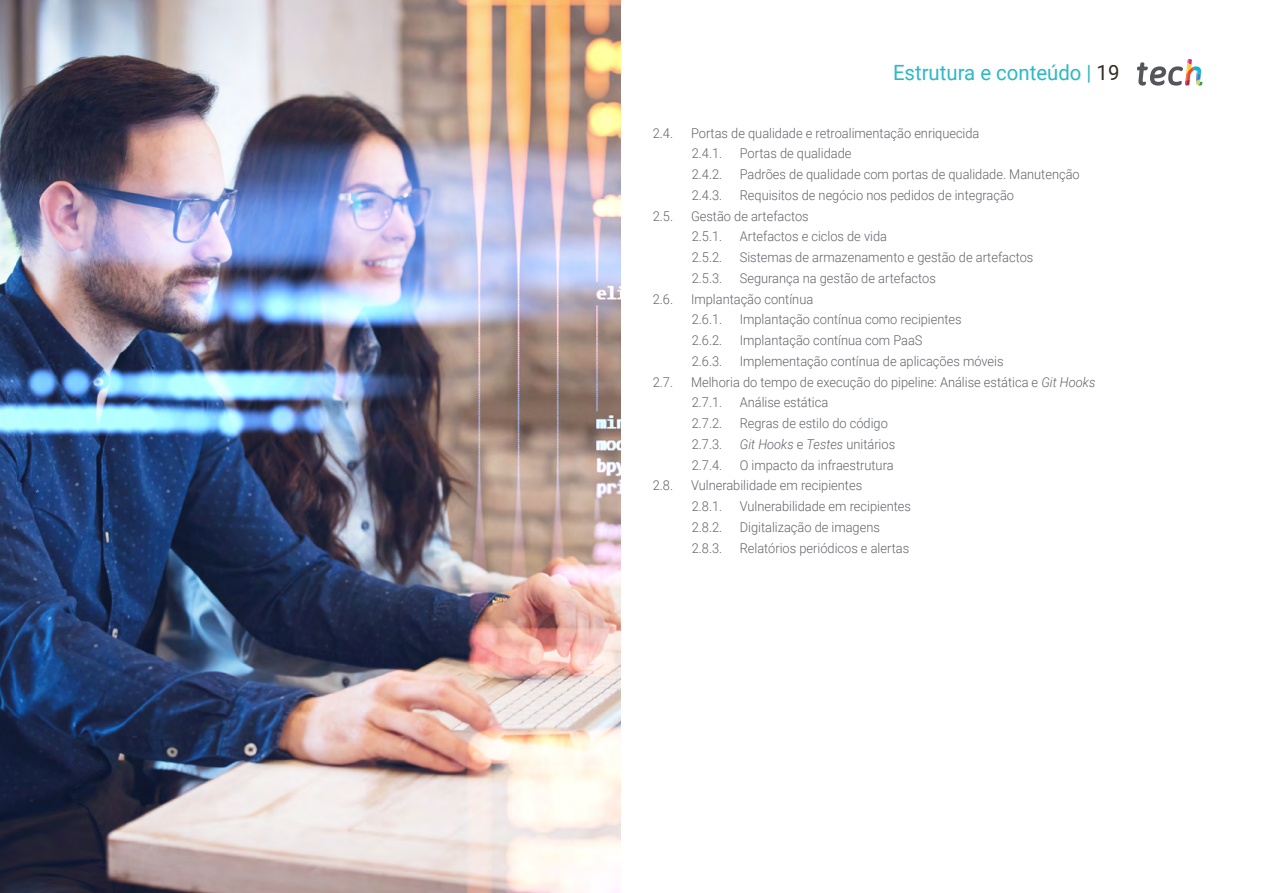
<style>
.page{position:relative;width:1263px;height:893px;background:#fff}
.page>*{position:absolute;margin:0;border:0;box-sizing:border-box;transform-origin:0 0}
.t1{font:21px "Roboto";color:#2db8c5}
.t2{font:300 13.5px/20.7px "Roboto";color:#61646a;scale:.95 1}
.t3{font:italic 300 13.5px "Roboto";color:#61646a;scale:.95 1}
.s1{color:#312e20}
.s2{font-style:italic}
.s3{font-style:normal}
</style>
<div class="page">
<svg style="left:1137px;top:59px;width:65px;height:27px"></svg>
<img style="left:0;top:0;width:621px;height:893px">
<h1 class="t1" style="left:893px;top:57px;width:228px">Estrutura e conteúdo | <span class="s1">19</span></h1>
<p class="t2" style="left:653px;top:122px;width:23px">2.4.</p>
<p class="t2" style="left:691px;top:122px;width:305px">Portas de qualidade e retroalimentação enriquecida<br>2.4.1.</p>
<p class="t2" style="left:740px;top:143px;width:119px">Portas de qualidade</p>
<p class="t2" style="left:692px;top:164px;width:34px">2.4.2.</p>
<p class="t2" style="left:740px;top:164px;width:359px">Padrões de qualidade com portas de qualidade. Manutenção</p>
<p class="t2" style="left:692px;top:184px;width:34px">2.4.3.</p>
<p class="t2" style="left:740px;top:184px;width:290px">Requisitos de negócio nos pedidos de integração</p>
<p class="t2" style="left:653px;top:205px;width:23px">2.5.</p>
<p class="t2" style="left:691px;top:205px;width:125px">Gestão de artefactos<br>2.5.1.</p>
<p class="t2" style="left:740px;top:226px;width:157px">Artefactos e ciclos de vida</p>
<p class="t2" style="left:692px;top:247px;width:34px">2.5.2.</p>
<p class="t2" style="left:740px;top:247px;width:311px">Sistemas de armazenamento e gestão de artefactos</p>
<p class="t2" style="left:692px;top:267px;width:34px">2.5.3.</p>
<p class="t2" style="left:740px;top:267px;width:208px">Segurança na gestão de artefactos</p>
<p class="t2" style="left:653px;top:288px;width:23px">2.6.</p>
<p class="t2" style="left:691px;top:288px;width:130px">Implantação contínua<br>2.6.1.</p>
<p class="t2" style="left:740px;top:309px;width:235px">Implantação contínua como recipientes</p>
<p class="t2" style="left:692px;top:330px;width:34px">2.6.2.</p>
<p class="t2" style="left:740px;top:330px;width:194px">Implantação contínua com PaaS</p>
<p class="t2" style="left:692px;top:350px;width:34px">2.6.3.</p>
<p class="t2" style="left:740px;top:350px;width:279px">Implementação contínua de aplicações móveis</p>
<p class="t2" style="left:653px;top:371px;width:23px">2.7.</p>
<p class="t2" style="left:691px;top:371px;width:427px">Melhoria do tempo de execução do pipeline: Análise estática e <span class="s2">Git Hooks<br></span>2.7.1.</p>
<p class="t2" style="left:740px;top:392px;width:95px">Análise estática</p>
<p class="t2" style="left:692px;top:413px;width:34px">2.7.2.</p>
<p class="t2" style="left:740px;top:413px;width:157px">Regras de estilo do código</p>
<p class="t2" style="left:692px;top:433px;width:34px">2.7.3.</p>
<p class="t3" style="left:740px;top:435px;width:165px">Git Hooks <span class="s3">e</span> Testes <span class="s3">unitários</span></p>
<p class="t2" style="left:692px;top:454px;width:34px">2.7.4.</p>
<p class="t2" style="left:740px;top:454px;width:163px">O impacto da infraestrutura</p>
<p class="t2" style="left:653px;top:475px;width:23px">2.8.</p>
<p class="t2" style="left:691px;top:475px;width:182px">Vulnerabilidade em recipientes<br>2.8.1.</p>
<p class="t2" style="left:740px;top:496px;width:182px">Vulnerabilidade em recipientes</p>
<p class="t2" style="left:692px;top:516px;width:34px">2.8.2.</p>
<p class="t2" style="left:740px;top:516px;width:149px">Digitalização de imagens</p>
<p class="t2" style="left:692px;top:537px;width:34px">2.8.3.</p>
<p class="t2" style="left:740px;top:537px;width:180px">Relatórios periódicos e alertas</p>
</div>
